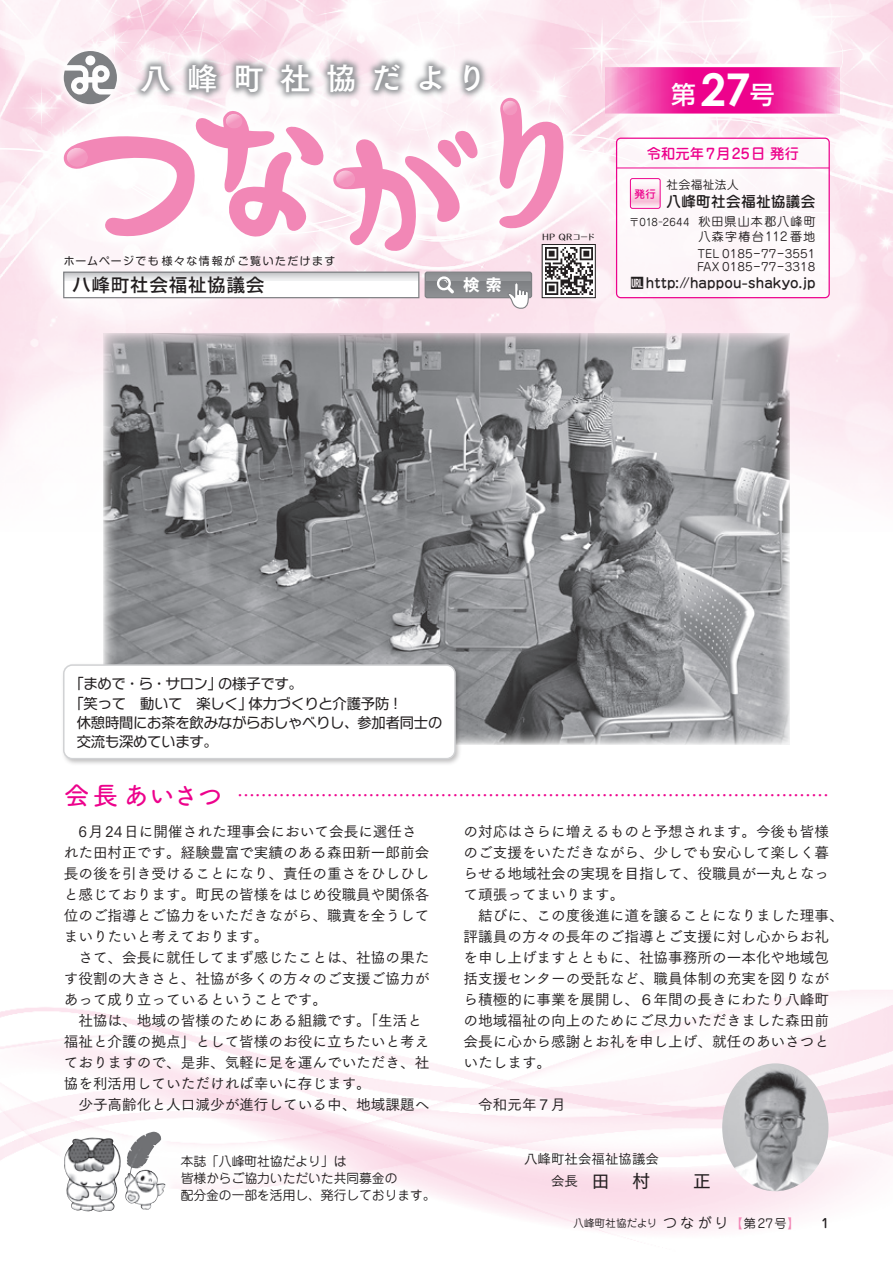
<style>
.page{position:relative;width:893px;height:1263px;background:#fff}
.page>*{position:absolute;margin:0;border:0;box-sizing:border-box;transform-origin:0 0}
.t1{font:30.75px "Tsuku Go Pro B";letter-spacing:.51em;color:#fff}
.t2{font:500 24.75px "UD Shin Go Pro";color:#fff}
.t3{font:18.75px "Ro NOW Std GB";letter-spacing:.025em;color:#231f20}
.t4{font:18px "Tsuku A Rd Gothic Std D";color:#ed028c}
.t5{font:16.5px "Ro NOW Std GE";color:#fff}
.t6{font:14.7px/21px "Tsuku Go Pro M";color:#231f20}
.t7{font:500 14.7px "Jun 34 Pro";letter-spacing:.02em;color:#231f20}
.t8{font:14.25px/19.5px "Typelabo N Std";letter-spacing:-.015em;color:#231f20}
.t9{font:14.25px "Shin Go Pro";letter-spacing:-.005em;color:#231f20}
.t10{font:500 14.25px "Jun 34 Pro";letter-spacing:.02em;color:#ed028c}
.t11{font:500 13.5px "Jun 34 Pro";letter-spacing:.01em;color:#231f20}
.t12{font:13.5px "Tsuku Go Pro M";color:#231f20}
.t13{font:12.75px/17.2px "Jun 201 Pro";color:#231f20}
.t14{font:12px "Jun 201 Pro";letter-spacing:.11em;color:#231f20}
.t15{font:11.7px "Jun 201 Pro";letter-spacing:.045em;color:#231f20}
.t16{font:11.25px/13.2px "Jun 201 Pro";color:#231f20}
.t17{font:10.8px "Shin M Go Pro";letter-spacing:.14em;color:#231f20}
.t18{font:500 10.5px "Jun 34 Pro";color:#ed028c}
.t19{font:10.35px "Jun 201 Pro";letter-spacing:.02em;color:#231f20}
.t20{font:10.2px "Jun 201 Pro";letter-spacing:.015em;color:#231f20}
.t21{font:8.1px "UD Typos 512 Std";letter-spacing:.025em;color:#231f20}
.s1{font-family:"Century Gothic";font-weight:700;font-size:45.15px}
.s2{font-size:12px}
.s3{font-family:"FOT Kigou Tsushin A";font-weight:400}
.s4{font-family:"Shin Go Pro"}
.s5{font-family:"Typelabo N Std"}
.s6{font-size:25.95px}
.s7{font-size:13.8px}
.s8{font-size:12.15px;color:#f287b6}
.s9{font-size:12.15px}
.s10{font-family:"Jun 34 Pro";font-weight:500;font-size:12.45px}
</style>
<div class="page">
<img style="left:0;top:0;width:893px;height:487px">
<svg style="left:0;top:130px;width:831px;height:100px"></svg>
<img style="left:2px;top:36px;width:623px;height:276px">
<svg style="left:333px;top:154px;width:145px;height:62px"></svg>
<svg style="left:336px;top:170px;width:19px;height:17px"></svg>
<svg style="left:496px;top:98px;width:69px;height:118px"></svg>
<svg style="left:63px;top:154px;width:261px;height:84px"></svg>
<div style="left:67px;top:148px;width:21px;height:19px;background:#f396bf;border-radius:50%"></div>
<svg style="left:595px;top:64px;width:255px;height:53px;background:#f261b5"></svg>
<div style="left:617px;top:138px;width:212px;height:160px;background:#fff;border-radius:4px"></div>
<div style="left:616px;top:138px;width:214px;height:160px;border:1px solid #ed028c;border-radius:4px"></div>
<hr style="left:617px;top:168px;width:212px;height:1px;background:#ed028c">
<img style="left:6px;top:0;width:169px;height:162px">
<svg style="left:64px;top:51px;width:17px;height:53px"></svg>
<img style="left:81px;top:4px;width:478px;height:150px">
<svg style="left:65px;top:274px;width:20px;height:22px"></svg>
<img style="left:65px;top:1132px;width:101px;height:78px">
<img style="left:85px;top:216px;width:723px;height:529px">
<img style="left:62px;top:660px;width:402px;height:105px">
<div style="left:64px;top:665px;width:391px;height:94px;background:#fff;border-radius:9px"></div>
<div style="left:63px;top:664px;width:393px;height:95px;border:2px solid #d1d2d4;border-radius:9px"></div>
<svg style="left:632px;top:185px;width:26px;height:22px"></svg>
<div style="left:630px;top:178px;width:30px;height:31px;border:1px solid #ed028c;border-radius:2px"></div>
<img style="left:722px;top:1063px;width:106px;height:128px">
<h1 class="t1" style="left:140px;top:51px;width:348px">八峰町社協だより</h1>
<p class="t17" style="left:64px;top:252px;width:273px">ホームページでも様々な情報がご覧いただけます</p>
<p class="t3" style="left:72px;top:273px;width:194px">八峰町社会福祉協議会</p>
<p class="t5" style="left:463px;top:274px;width:40px">検 索</p>
<p class="t21" style="left:542px;top:231px;width:54px">HP QRコード</p>
<h2 class="t2" style="left:671px;top:75px;width:105px">第 <span class="s1">27</span>号</h2>
<p class="t10" style="left:647px;top:142px;width:154px">令和元年7月25日 発行</p>
<p class="t18" style="left:635px;top:185px;width:23px">発行</p>
<p class="t15" style="left:666px;top:175px;width:74px">社会福祉法人</p>
<p class="t7" style="left:666px;top:190px;width:150px">八峰町社会福祉協議会</p>
<p class="t20" style="left:629px;top:214px;width:188px">〒018‒2644 <span class="s2">秋田県山本郡八峰町</span></p>
<p class="t14" style="left:698px;top:227px;width:118px">八森字椿台112番地</p>
<p class="t16" style="left:697px;top:246px;width:120px">TEL 0185－77－3551<br>FAX 0185－77－3318</p>
<p class="t11" style="left:630px;top:272px;width:187px"><span class="s3">S</span>http://happou-shakyo.jp</p>
<p class="t8" style="left:69px;top:672px;width:235px"><span class="s4">「</span>まめで<span class="s4">・</span>ら<span class="s4">・</span>サロン<span class="s4">」</span>の<span class="s4">様子</span>です<span class="s4">。</span></p>
<p class="t9" style="left:69px;top:691px;width:335px">「笑<span class="s5">って</span>　動<span class="s5">いて</span>　楽<span class="s5">しく</span>」体力<span class="s5">づくりと</span>介護予防！</p>
<p class="t8" style="left:77px;top:711px;width:367px"><span class="s4">休憩時間</span>にお<span class="s4">茶</span>を<span class="s4">飲</span>みながらおしゃべりし<span class="s4">、参加者同士</span>の<span class="s4">交流</span>も<span class="s4">深</span>めています<span class="s4">。</span></p>
<p class="t4" style="left:64px;top:782px;width:767px"><span class="s6">会長あいさつ</span> ………………………………………………………………………………………</p>
<p class="t6" style="left:64px;top:819px;width:367px">　6月 24日に開催された理事会において会長に選任された田村正です。経験豊富で実績のある森田新一郎前会長の後を引き受けることになり、責任の重さをひしひしと感じております。町民の皆様をはじめ役職員や関係各位のご指導とご協力をいただきながら、職責を全うしてまいりたいと考えております。<br>　さて、会長に就任してまず感じたことは、社協の果たす役割の大きさと、社協が多くの方々のご支援ご協力があって成り立っているということです。<br>　社協は、地域の皆様のためにある組織です。「生活と福祉と介護の拠点」として皆様のお役に立ちたいと考えておりますので、是非、気軽に足を運んでいただき、社協を利活用していただければ幸いに存じます。<br>　少子高齢化と人口減少が進行している中、地域課題へ</p>
<p class="t6" style="left:463px;top:819px;width:382px">の対応はさらに増えるものと予想されます。今後も皆様のご支援をいただきながら、少しでも安心して楽しく暮らせる地域社会の実現を目指して、役職員が一丸となって頑張ってまいります。<br>　結びに、この度後進に道を譲ることになりました理事、評議員の方々の長年のご指導とご支援に対し心からお礼を申し上げますとともに、社協事務所の一本化や地域包括支援センターの受託など、職員体制の充実を図りながら積極的に事業を展開し、６年間の長きにわたり八峰町の地域福祉の向上のためにご尽力いただきました森田前会長に心から感謝とお礼を申し上げ、就任のあいさつといたします。</p>
<p class="t6" style="left:463px;top:1092px;width:104px">　令和元年７月</p>
<p class="t13" style="left:181px;top:1151px;width:256px">本誌「八峰町社協だより」は<br>皆様からご協力いただいた共同募金の<br>配分金の一部を活用し、発行しております。</p>
<p class="t12" style="left:524px;top:1148px;width:136px">八峰町社会福祉協議会</p>
<p class="t19" style="left:573px;top:1215px;width:257px">八峰町社協だより <span class="s7">つながり</span> <span class="s8">【</span><span class="s9">第27号</span><span class="s8">】</span><span class="s7">　　</span><span class="s10">1</span></p>
</div>
